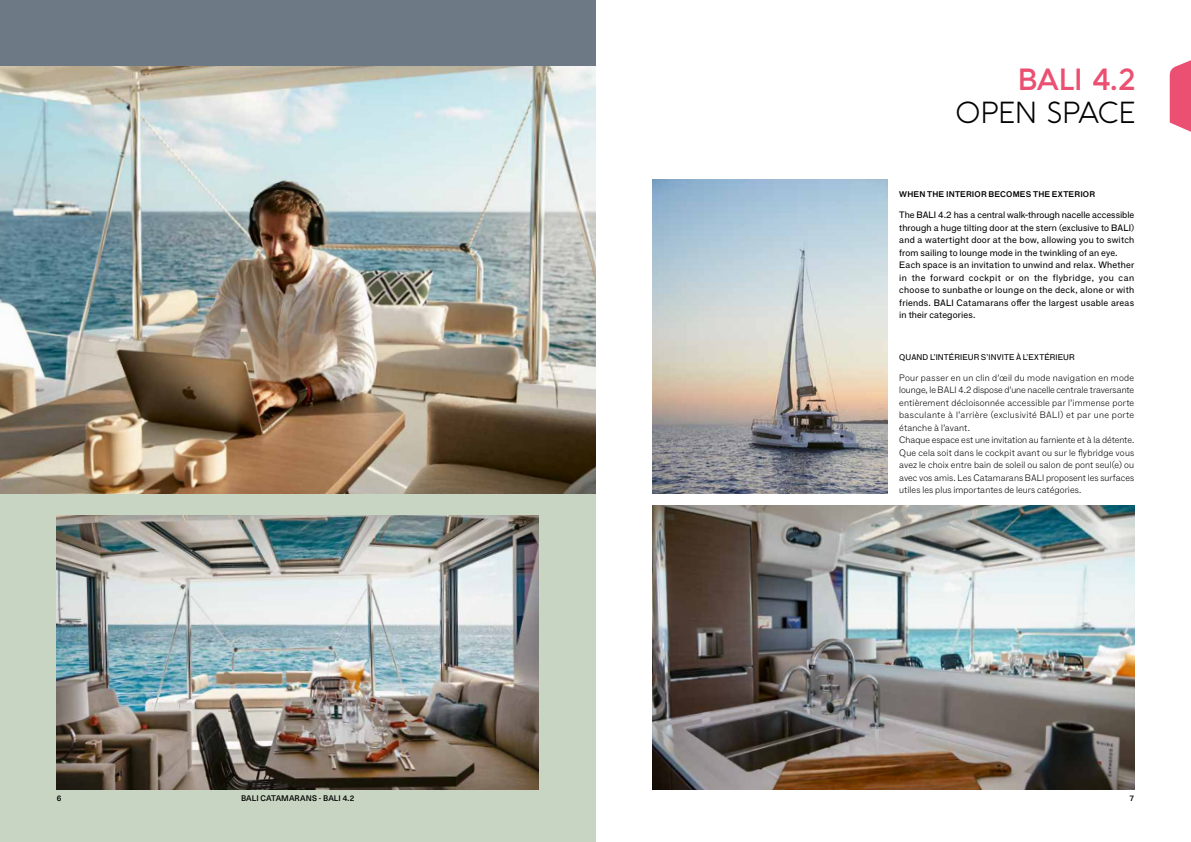
<style>
.page{position:relative;width:1191px;height:842px;background:#fff}
.page>*{position:absolute;margin:0;border:0;box-sizing:border-box;transform-origin:0 0}
.t1{font:300 30px "Aquawax Pro";letter-spacing:-.04em;color:#000}
.t2{font:600 30px "Aquawax Pro";color:#eb4f71}
.t3{font:100 9px/12.5px "F Grotesk";letter-spacing:.01em;color:#000}
.t4{font:9px/12.5px "F Grotesk";letter-spacing:.02em;color:#000}
.t5{font:8px "F Grotesk";letter-spacing:.015em;color:#000}
.t6{font:8px "F Grotesk Demi";letter-spacing:.02em;color:#000}
.t7{font:500 8px "Neue Haas Unica";letter-spacing:.01em;color:#000}
</style>
<div class="page">
<div style="left:0;top:493px;width:595px;height:349px;background:#c8d5c3"></div>
<div style="left:0;top:0;width:595px;height:67px;background:#6d7984"></div>
<img style="left:0;top:67px;width:595px;height:426px">
<img style="left:57px;top:515px;width:482px;height:274px">
<img style="left:652px;top:179px;width:235px;height:314px">
<img style="left:652px;top:505px;width:482px;height:284px">
<svg style="left:1169px;top:60px;width:22px;height:72px;background:#ee6b88"></svg>
<h1 class="t2" style="left:1017px;top:56px;width:119px">BALI 4.2</h1>
<h1 class="t1" style="left:955px;top:91px;width:182px">OPEN SPACE</h1>
<p class="t6" style="left:899px;top:188px;width:197px">WHEN THE INTERIOR BECOMES THE EXTERIOR</p>
<p class="t4" style="left:899px;top:208px;width:236px">The BALI 4.2 has a central walk-through nacelle accessible through a huge tilting door at the stern (exclusive to BALI) and a watertight door at the bow, allowing you to switch from sailing to lounge mode in the twinkling of an eye.<br>Each space is an invitation to unwind and relax. Whether in the forward cockpit or on the flybridge, you can choose to sunbathe or lounge on the deck, alone or with friends. BALI Catamarans offer the largest usable areas in their categories.</p>
<p class="t5" style="left:899px;top:351px;width:177px">QUAND L’INTÉRIEUR S’INVITE À L’EXTÉRIEUR</p>
<p class="t3" style="left:899px;top:371px;width:236px">Pour passer en un clin d’œil du mode navigation en mode lounge, le BALI 4.2 dispose d’une nacelle centrale traversante entièrement décloisonnée accessible par l’immense porte basculante à l’arrière (exclusivité BALI) et par une porte étanche à l’avant.<br>Chaque espace est une invitation au farniente et à la détente.<br>Que cela soit dans le cockpit avant ou sur le flybridge vous avez le choix entre bain de soleil ou salon de pont seul(e) ou avec vos amis. Les Catamarans BALI proposent les surfaces utiles les plus importantes de leurs catégories.</p>
<p class="t7" style="left:57px;top:792px;width:6px">6</p>
<p class="t7" style="left:241px;top:792px;width:115px">BALI CATAMARANS - BALI 4.2</p>
<p class="t7" style="left:1129px;top:792px;width:6px">7</p>
</div>
